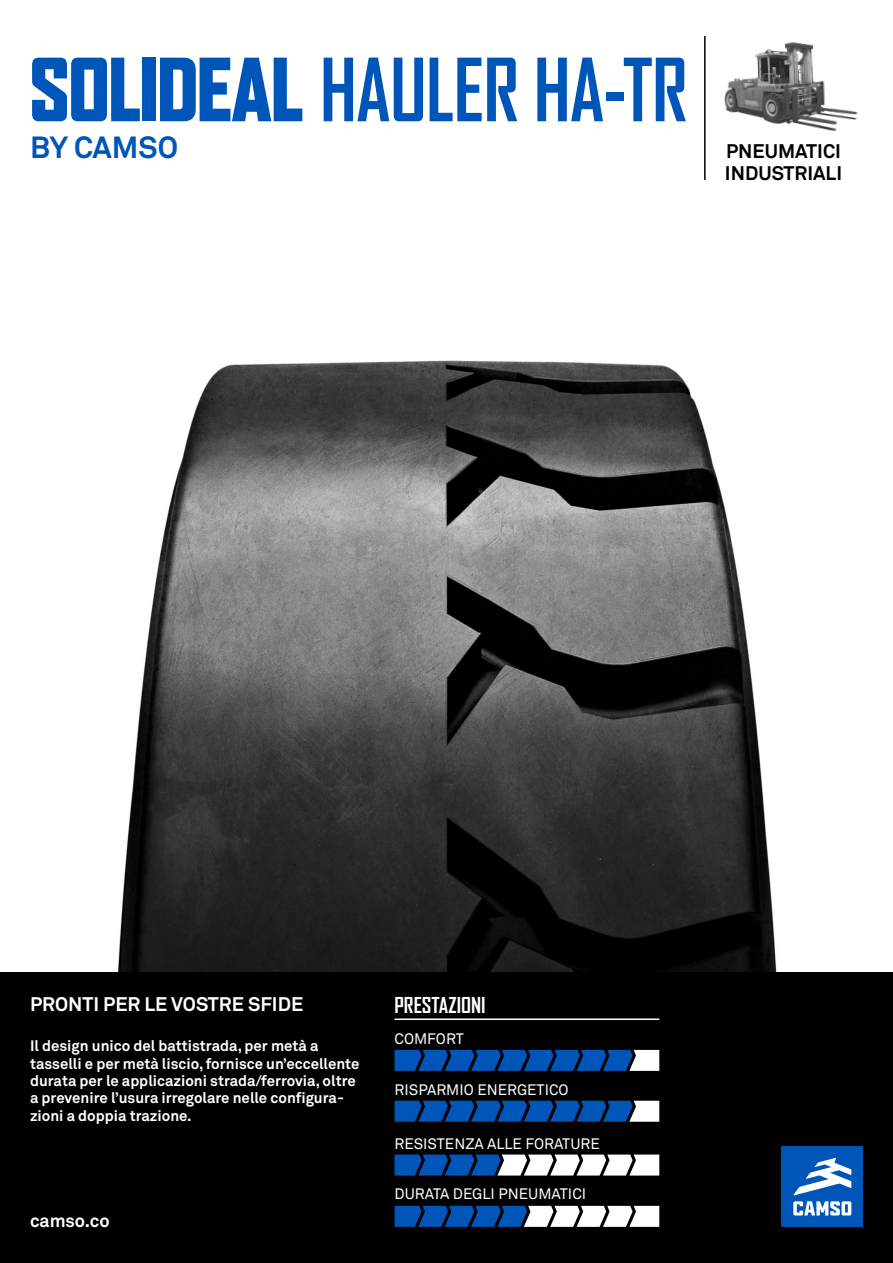
<style>
.page{position:relative;width:893px;height:1263px;background:#fff}
.page>*{position:absolute;margin:0;border:0;box-sizing:border-box;transform-origin:0 0}
.t1{font:700 83.25px "Agency FB";letter-spacing:-.005em;color:#0055b8;scale:.92 1}
.t2{font:700 30.3px "Akkurat Office";color:#0055b8}
.t3{font:700 21px "Agency FB";color:#fff}
.t4{font:700 19.5px "Akkurat Office";color:#fff}
.t5{font:700 19.5px/22.5px "Akkurat Office";color:#000}
.t6{font:700 18px "Akkurat Office";color:#fff}
.t7{font:700 15px/17.2px "Akkurat Office";color:#fff}
.t8{font:15px "Akkurat Office";color:#fff}
.s1{font-weight:900}
</style>
<div class="page">
<img style="left:0;top:360px;width:893px;height:613px">
<hr style="left:704px;top:36px;width:2px;height:144px;background:#000">
<img style="left:724px;top:42px;width:134px;height:89px">
<div style="left:0;top:973px;width:893px;height:290px;background:#000"></div>
<div style="left:782px;top:1146px;width:81px;height:81px;background:#0055b8"></div>
<svg style="left:793px;top:1201px;width:58px;height:14px"></svg>
<svg style="left:793px;top:1158px;width:58px;height:37px"></svg>
<hr style="left:394px;top:1018px;width:265px;height:2px;background:#fff">
<svg style="left:395px;top:1050px;width:264px;height:21px;background:#185ba8"></svg>
<svg style="left:395px;top:1101px;width:264px;height:21px;background:#185aa7"></svg>
<svg style="left:395px;top:1154px;width:264px;height:21px;background:#84a1c3"></svg>
<svg style="left:395px;top:1206px;width:264px;height:21px;background:#7095c1"></svg>
<h1 class="t1" style="left:30px;top:41px;width:716px"><span class="s1">SOLIDEAL</span> HAULER HA-TR</h1>
<h2 class="t2" style="left:30px;top:128px;width:150px">BY CAMSO</h2>
<h3 class="t5" style="left:725px;top:140px;width:119px">PNEUMATICI<br>INDUSTRIALI</h3>
<h3 class="t4" style="left:30px;top:992px;width:275px">PRONTI PER LE VOSTRE SFIDE</h3>
<p class="t7" style="left:30px;top:1038px;width:331px">Il design unico del battistrada, per metà a tasselli e per metà liscio, fornisce un’eccellente durata per le applicazioni strada/ferrovia, oltre a prevenire l’usura irregolare nelle configura&shy;zioni a doppia trazione.</p>
<p class="t6" style="left:30px;top:1209px;width:81px">camso.co</p>
<h3 class="t3" style="left:394px;top:992px;width:93px">PRESTAZIONI</h3>
<p class="t8" style="left:394px;top:1030px;width:71px">COMFORT</p>
<p class="t8" style="left:394px;top:1081px;width:176px">RISPARMIO ENERGETICO</p>
<p class="t8" style="left:394px;top:1134px;width:207px">RESISTENZA ALLE FORATURE</p>
<p class="t8" style="left:394px;top:1185px;width:193px">DURATA DEGLI PNEUMATICI</p>
</div>
